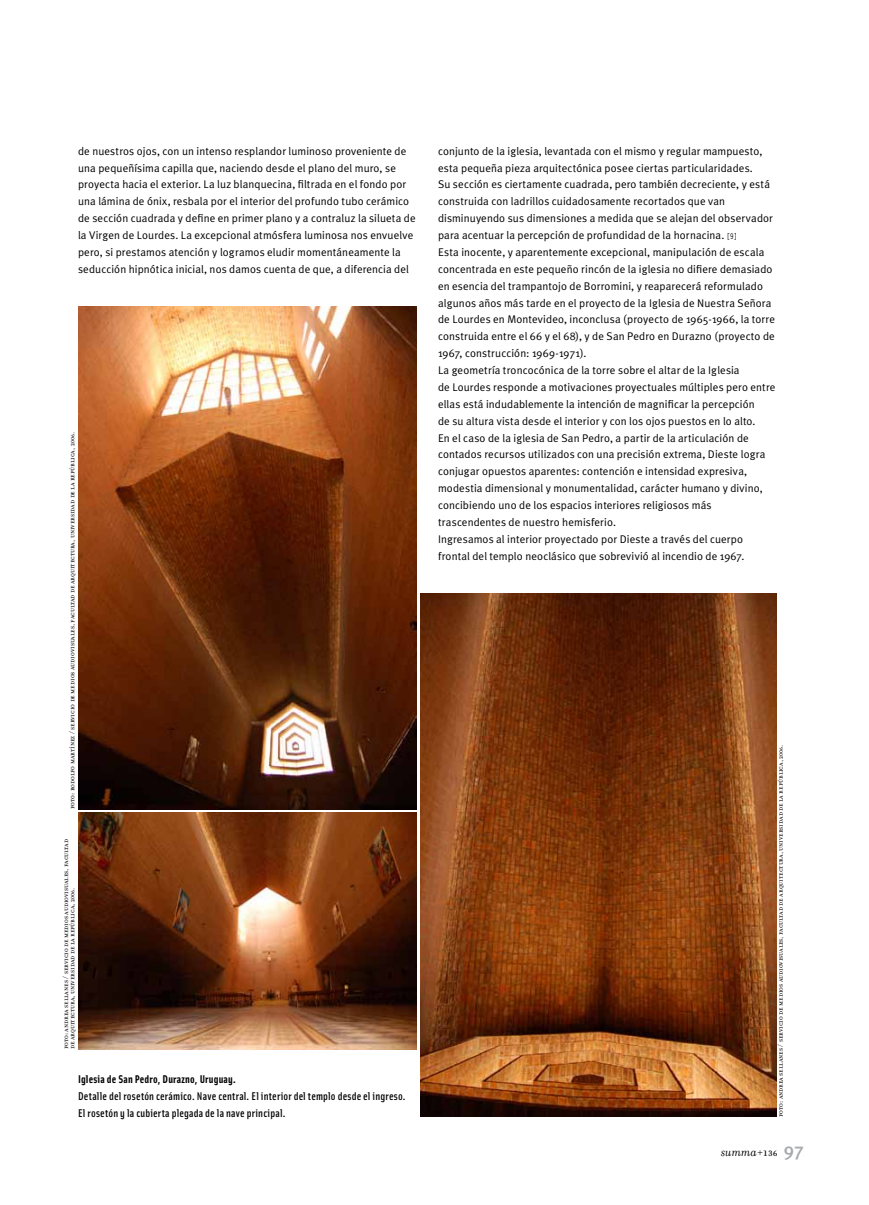
<style>
.page{position:relative;width:869px;height:1205px;background:#fff}
.page>*{position:absolute;margin:0;border:0;box-sizing:border-box;transform-origin:0 0}
.t1{font:italic 13.12px "Filosofia";color:#000}
.t2{font:11.25px/16.9px "Solex Medium Lining";letter-spacing:.015em;color:#000}
.t3{font:11.25px "Solex Bold Lining";letter-spacing:.015em;color:#000}
.t4{font:11.12px/16.9px "Meta Plus Normal";letter-spacing:.01em;color:#000}
.t5{font:8.12px/6.2px "Filosofia Small Caps";color:#000}
.s1{font-family:"Solex Regular Lining";font-size:8.12px}
.s2{font-style:normal}
.s3{font-family:"Filosofia Small Caps";font-style:normal}
.s4{font-family:"Meta Plus Medium Caps";font-style:normal;font-size:18.75px;color:#a7a9ac}
</style>
<div class="page">
<img style="left:420px;top:593px;width:356px;height:524px">
<img style="left:78px;top:306px;width:338px;height:503px">
<img style="left:78px;top:813px;width:338px;height:236px">
<p class="t4" style="left:78px;top:142px;width:339px">de nuestros ojos, con un intenso resplandor luminoso proveniente de una pequeñísima capilla que, naciendo desde el plano del muro, se proyecta hacia el exterior. La luz blanquecina, filtrada en el fondo por una lámina de ónix, resbala por el interior del profundo tubo cerámico de sección cuadrada y define en primer plano y a contraluz la silueta de la Virgen de Lourdes. La excepcional atmósfera luminosa nos envuelve pero, si prestamos atención y logramos eludir momentáneamente la seducción hipnótica inicial, nos damos cuenta de que, a diferencia del</p>
<p class="t4" style="left:438px;top:142px;width:339px">conjunto de la iglesia, levantada con el mismo y regular mampuesto, esta pequeña pieza arquitectónica posee ciertas particularidades.<br>Su sección es ciertamente cuadrada, pero también decreciente, y está construida con ladrillos cuidadosamente recortados que van disminuyendo sus dimensiones a medida que se alejan del observador para acentuar la percepción de profundidad de la hornacina. <span class="s1">[9]<br></span>Esta inocente, y aparentemente excepcional, manipulación de escala concentrada en este pequeño rincón de la iglesia no difiere demasiado en esencia del trampantojo de Borromini, y reaparecerá reformulado algunos años más tarde en el proyecto de la Iglesia de Nuestra Señora de Lourdes en Montevideo, inconclusa (proyecto de 1965-1966, la torre construida entre el 66 y el 68), y de San Pedro en Durazno (proyecto de 1967, construcción: 1969-1971).<br>La geometría troncocónica de la torre sobre el altar de la Iglesia<br>de Lourdes responde a motivaciones proyectuales múltiples pero entre ellas está indudablemente la intención de magnificar la percepción<br>de su altura vista desde el interior y con los ojos puestos en lo alto.<br>En el caso de la iglesia de San Pedro, a partir de la articulación de contados recursos utilizados con una precisión extrema, Dieste logra conjugar opuestos aparentes: contención e intensidad expresiva, modestia dimensional y monumentalidad, carácter humano y divino, concibiendo uno de los espacios interiores religiosos más trascendentes de nuestro hemisferio.<br>Ingresamos al interior proyectado por Dieste a través del cuerpo frontal del templo neoclásico que sobrevivió al incendio de 1967.</p>
<p class="t5" style="left:69px;top:809px;width:378px;rotate:-90deg">foto: rodolfo martínez / servicio de medios audiovisuales, facultad de arquitectura, universidad de la república, 2006.</p>
<p class="t5" style="left:776px;top:1117px;width:374px;rotate:-90deg">foto: andrea sellanes / servicio de medios audiovisuales, facultad de arquitectura, universidad de la república, 2006.</p>
<p class="t5" style="left:63px;top:1049px;width:211px;rotate:-90deg">foto: andrea sellanes / servicio de medios audiovisuales, facultad de arquitectura, universidad de la república, 2006.</p>
<p class="t3" style="left:78px;top:1071px;width:159px">Iglesia de San Pedro, Durazno, Uruguay.</p>
<p class="t2" style="left:78px;top:1087px;width:329px">Detalle del rosetón cerámico. Nave central. El interior del templo desde el ingreso.<br>El rosetón y la cubierta plegada de la nave principal.</p>
<p class="t1" style="left:720px;top:1144px;width:84px">summa<span class="s2">+</span><span class="s3">136</span> <span class="s4">97</span></p>
</div>
